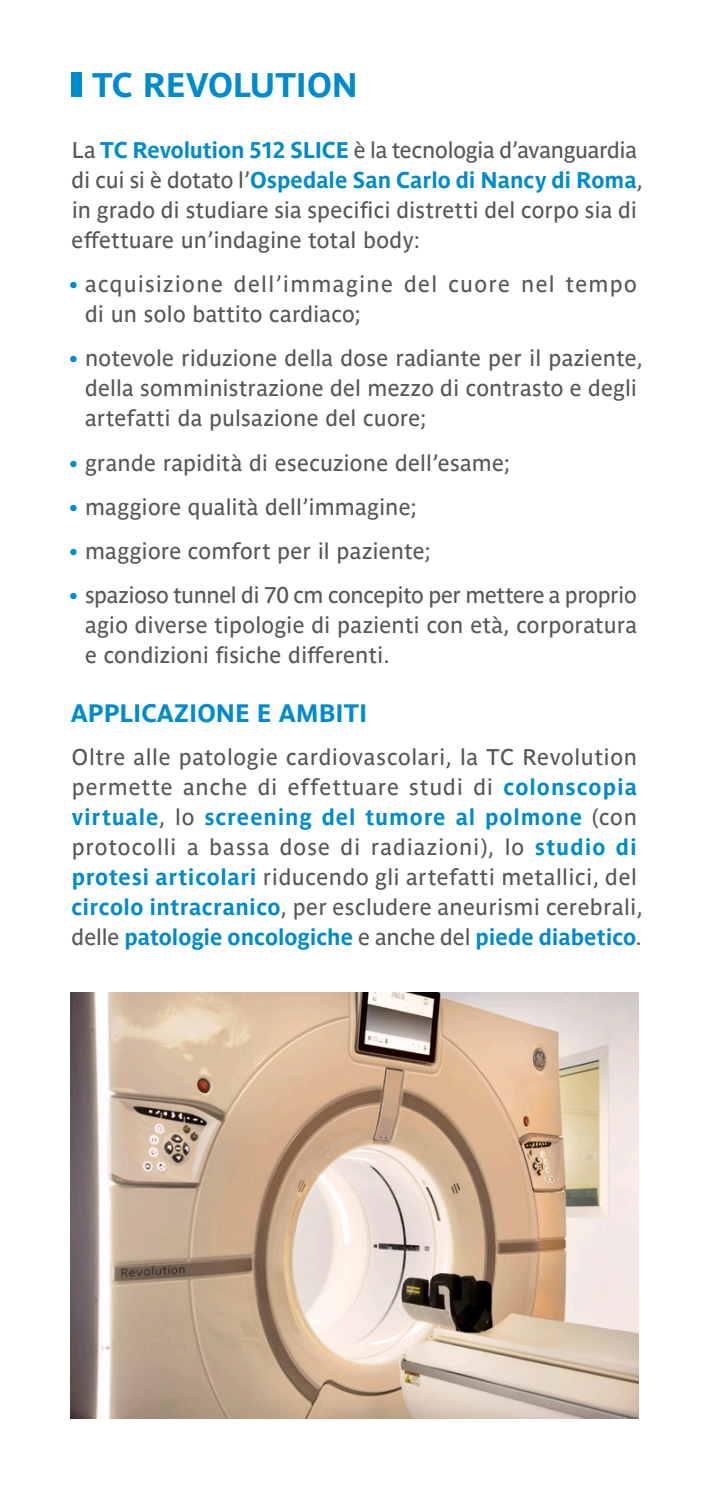
<style>
.page{position:relative;width:709px;height:1489px;background:#fff}
.page>*{position:absolute;margin:0;border:0;box-sizing:border-box;transform-origin:0 0}
.t1{font:700 33.75px "Parisine Ptf";color:#008bcc}
.t2{font:700 25px "Parisine Ptf";color:#008bcc}
.t3{font:22.5px/30px "Parisine Ptf";letter-spacing:.015em;color:#575756}
.t4{font:22.5px/30px "Parisine Ptf";letter-spacing:.05em;color:#575756}
.s1{font-weight:700;color:#008bcc}
</style>
<div class="page">
<img style="left:71px;top:992px;width:567px;height:425px">
<div style="left:71px;top:72px;width:10px;height:25px;background:#008bcc"></div>
<p class="t1" style="left:92px;top:60px;width:267px">TC REVOLUTION</p>
<p class="t3" style="left:72px;top:133px;width:572px">La <span class="s1">TC Revolution 512 SLICE</span> è la tecnologia d’avanguardia di cui si è dotato l’<span class="s1">Ospedale San Carlo di Nancy di Roma</span>, in grado di studiare sia specifici distretti del corpo sia di effettuare un’indagine total body:</p>
<p class="t4" style="left:85px;top:267px;width:553px;text-indent:-15px"><span class="s1">•</span> acquisizione dell’immagine del cuore nel tempo di un solo battito cardiaco;</p>
<p class="t3" style="left:85px;top:341px;width:559px;text-indent:-15px"><span class="s1">•</span> notevole riduzione della dose radiante per il paziente, della somministrazione del mezzo di contrasto e degli artefatti da pulsazione del cuore;</p>
<p class="t3" style="left:70px;top:445px;width:442px"><span class="s1">•</span> grande rapidità di esecuzione dell’esame;</p>
<p class="t3" style="left:70px;top:490px;width:348px"><span class="s1">•</span> maggiore qualità dell’immagine;</p>
<p class="t3" style="left:70px;top:534px;width:362px"><span class="s1">•</span> maggiore comfort per il paziente;</p>
<p class="t3" style="left:85px;top:578px;width:553px;text-align:justify;text-indent:-15px"><span class="s1">•</span> spazioso tunnel di 70 cm concepito per mettere a proprio agio diverse tipologie di pazienti con età, corporatura e condizioni fisiche differenti.</p>
<p class="t2" style="left:71px;top:694px;width:298px">APPLICAZIONE E AMBITI</p>
<p class="t3" style="left:71px;top:739px;width:572px">Oltre alle patologie cardiovascolari, la TC Revolution permette anche di effettuare studi di <span class="s1">colonscopia virtuale</span>, lo <span class="s1">screening del tumore al polmone</span> (con protocolli a bassa dose di radiazioni), lo <span class="s1">studio di protesi articolari</span> riducendo gli artefatti metallici, del <span class="s1">circolo intracranico</span>, per escludere aneurismi cerebrali, delle <span class="s1">patologie oncologiche</span> e anche del <span class="s1">piede diabetico</span>.</p>
</div>
